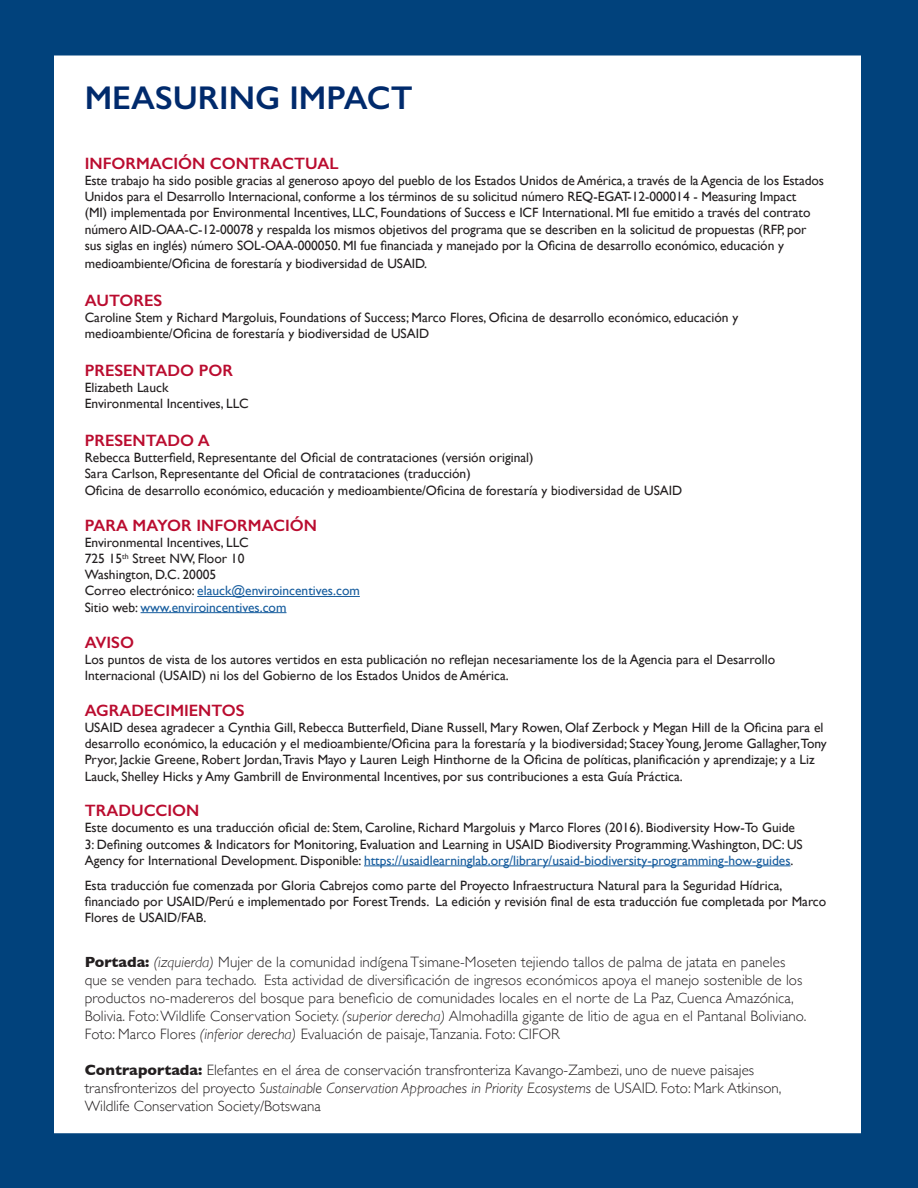
<style>
.page{position:relative;width:918px;height:1188px;background:#fff}
.page>*{position:absolute;margin:0;border:0;box-sizing:border-box;transform-origin:0 0}
.t1{font:600 33px "Gill Sans";color:#002a6c}
.t2{font:600 16.5px "Gill Sans";color:#ba0c2f}
.t3{font:300 15px/18px "Gill Sans";letter-spacing:.005em;color:#231f20}
.t4{font:13.5px/16.2px "Gill Sans";color:#231f20}
.s1{color:#175d9e}
.s2{font-weight:700}
.s3{font-style:italic}
</style>
<div class="page">
<div style="left:0;top:0;width:918px;height:56px;background:#01427c"></div>
<div style="left:0;top:26px;width:54px;height:1162px;background:#01427c"></div>
<div style="left:0;top:1133px;width:918px;height:55px;background:#01427c"></div>
<div style="left:861px;top:30px;width:57px;height:1133px;background:#01427c"></div>
<hr style="left:197px;top:596px;width:163px;height:1px;background:#175d9e">
<hr style="left:141px;top:612px;width:146px;height:1px;background:#175d9e">
<hr style="left:364px;top:866px;width:427px;height:1px;background:#175d9e">
<h1 class="t1" style="left:85px;top:78px;width:329px">MEASURING IMPACT</h1>
<p class="t2" style="left:85px;top:153px;width:255px">INFORMACIÓN CONTRACTUAL</p>
<p class="t4" style="left:85px;top:172px;width:741px">Este trabajo ha sido posible gracias al generoso apoyo del pueblo de los Estados Unidos de América, a través de la Agencia de los Estados Unidos para el Desarrollo Internacional, conforme a los términos de su solicitud número REQ-EGAT-12-000014 - Measuring Impact<br>(MI) implementada por Environmental Incentives, LLC, Foundations of Success e ICF International. MI fue emitido a través del contrato número AID-OAA-C-12-00078 y respalda los mismos objetivos del programa que se describen en la solicitud de propuestas (RFP, por sus siglas en inglés) número SOL-OAA-000050. MI fue financiada y manejado por la Oficina de desarrollo económico, educación y</p>
<p class="t4" style="left:85px;top:255px;width:344px">medioambiente/Oficina de forestaría y biodiversidad de USAID.</p>
<p class="t2" style="left:85px;top:290px;width:79px">AUTORES</p>
<p class="t4" style="left:85px;top:309px;width:655px">Caroline Stem y Richard Margoluis, Foundations of Success; Marco Flores, Oficina de desarrollo económico, educación y medioambiente/Oficina de forestaría y biodiversidad de USAID</p>
<p class="t2" style="left:85px;top:360px;width:150px">PRESENTADO POR</p>
<p class="t4" style="left:85px;top:379px;width:166px">Elizabeth Lauck<br>Environmental Incentives, LLC</p>
<p class="t2" style="left:85px;top:431px;width:127px">PRESENTADO A</p>
<p class="t4" style="left:85px;top:449px;width:599px">Rebecca Butterfield, Representante del Oficial de contrataciones (versión original)<br>Sara Carlson, Representante del Oficial de contrataciones (traducción)<br>Oficina de desarrollo económico, educación y medioambiente/Oficina de forestaría y biodiversidad de USAID</p>
<p class="t2" style="left:85px;top:515px;width:234px">PARA MAYOR INFORMACIÓN</p>
<p class="t4" style="left:85px;top:534px;width:277px">Environmental Incentives, LLC<br>725 15<sup>th</sup> Street NW, Floor 10<br>Washington, D.C. 20005<br>Correo electrónico: <span class="s1">elauck@enviroincentives.com </span>Sitio web: <span class="s1">www.enviroincentives.com</span></p>
<p class="t2" style="left:85px;top:632px;width:51px">AVISO</p>
<p class="t4" style="left:85px;top:651px;width:692px">Los puntos de vista de los autores vertidos en esta publicación no reflejan necesariamente los de la Agencia para el Desarrollo<br>Internacional (USAID) ni los del Gobierno de los Estados Unidos de América.</p>
<p class="t2" style="left:85px;top:700px;width:161px">AGRADECIMIENTOS</p>
<p class="t4" style="left:85px;top:719px;width:744px">USAID desea agradecer a Cynthia Gill, Rebecca Butterfield, Diane Russell, Mary Rowen, Olaf Zerbock y Megan Hill de la Oficina para el desarrollo económico, la educación y el medioambiente/Oficina para la forestaría y la biodiversidad; Stacey Young, Jerome Gallagher,Tony Pryor, Jackie Greene, Robert Jordan,Travis Mayo y Lauren Leigh Hinthorne de la Oficina de políticas, planificación y aprendizaje; y a Liz Lauck, Shelley Hicks y Amy Gambrill de Environmental Incentives, por sus contribuciones a esta Guía Práctica.</p>
<p class="t2" style="left:85px;top:801px;width:116px">TRADUCCION</p>
<p class="t4" style="left:85px;top:820px;width:720px">Este documento es una traducción oficial de: Stem, Caroline, Richard Margoluis y Marco Flores (2016). Biodiversity How-To Guide<br>3: Defining outcomes &amp; Indicators for Monitoring, Evaluation and Learning in USAID Biodiversity Programming.Washington, DC: US<br>Agency for International Development. Disponible: <span class="s1">https://usaidlearninglab.org/library/usaid-biodiversity-programming-how-guides</span>.</p>
<p class="t4" style="left:85px;top:877px;width:743px">Esta traducción fue comenzada por Gloria Cabrejos como parte del Proyecto Infraestructura Natural para la Seguridad Hídrica, financiado por USAID/Perú e implementado por Forest Trends. La edición y revisión final de esta traducción fue completada por Marco<br>Flores de USAID/FAB.</p>
<p class="t3" style="left:85px;top:952px;width:723px"><span class="s2">Portada:</span> <span class="s3">(izquierda)</span> Mujer de la comunidad indígena Tsimane-Moseten tejiendo tallos de palma de jatata en paneles que se venden para techado. Esta actividad de diversificación de ingresos económicos apoya el manejo sostenible de los productos no-madereros del bosque para beneficio de comunidades locales en el norte de La Paz, Cuenca Amazónica, Bolivia. Foto:Wildlife Conservation Society. <span class="s3">(superior derecha)</span> Almohadilla gigante de litio de agua en el Pantanal Boliviano.<br>Foto: Marco Flores <span class="s3">(inferior derecha)</span> Evaluación de paisaje,Tanzania. Foto: CIFOR</p>
<p class="t3" style="left:85px;top:1060px;width:698px"><span class="s2">Contraportada:</span> Elefantes en el área de conservación transfronteriza Kavango-Zambezi, uno de nueve paisajes transfronterizos del proyecto <span class="s3">Sustainable Conservation Approaches in Priority Ecosystems</span> de USAID. Foto: Mark Atkinson,<br>Wildlife Conservation Society/Botswana</p>
</div>
